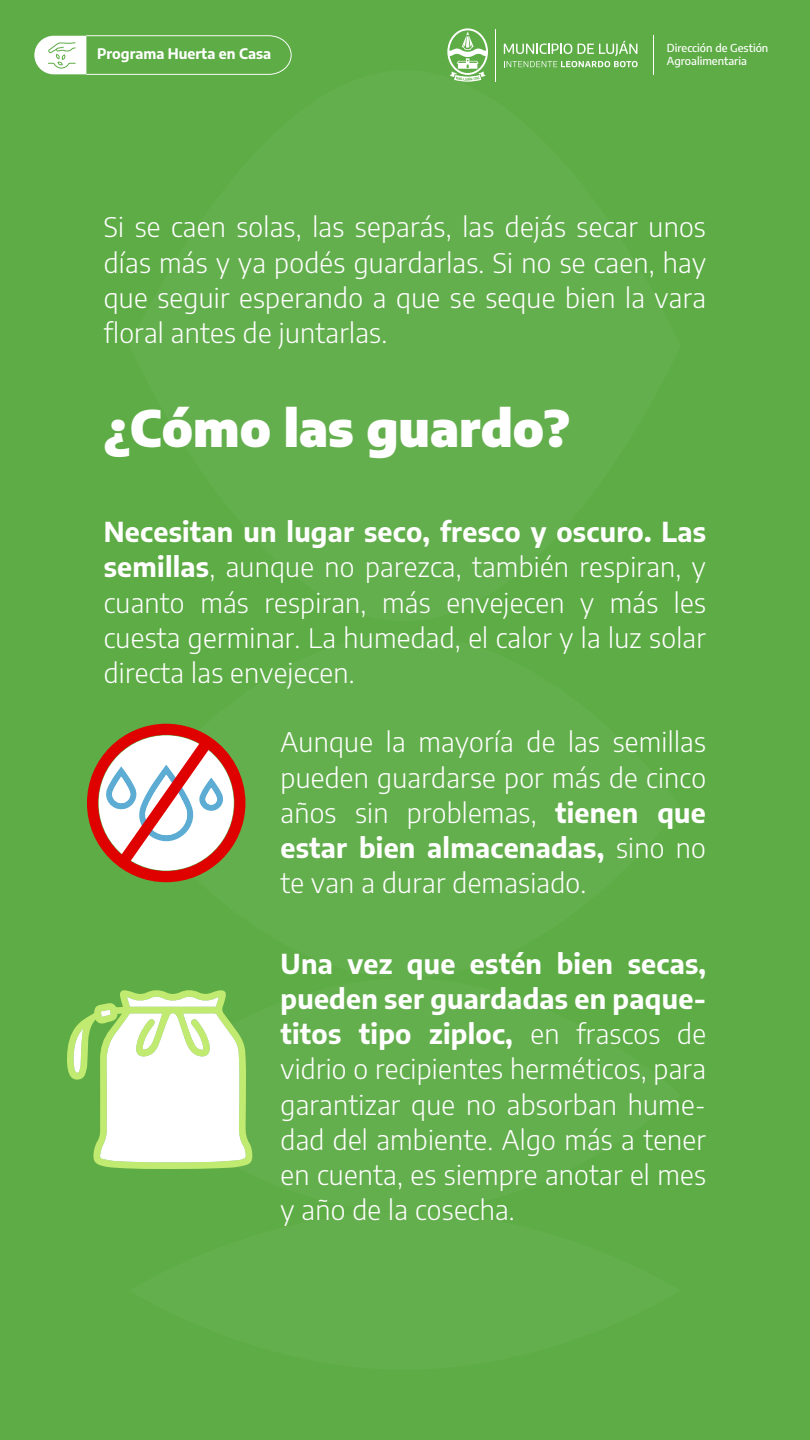
<style>
.page{position:relative;width:810px;height:1440px;background:#5dac45}
.page>*{position:absolute;margin:0;border:0;box-sizing:border-box;transform-origin:0 0}
.t1{font:900 49.5px "Encode Sans";color:#fff}
.t2{font:300 27px/35.2px "Encode Sans";letter-spacing:.01em;color:#fff;text-align:justify}
.t3{font:700 14.33px "Encode Sans";color:#fff}
.t4{font:500 11.02px/13.3px "Encode Sans";color:#fff}
.s1{font-weight:700}
</style>
<div class="page">
<div style="left:129px;top:70px;width:552px;height:551px;background:#64af4d;border-radius:50%"></div>
<div style="left:129px;top:634px;width:552px;height:344px;background:#64af4d;border-radius:50%"></div>
<div style="left:129px;top:978px;width:552px;height:233px;background:#64af4d;border-radius:50%"></div>
<div style="left:129px;top:1211px;width:552px;height:159px;background:#64af4d;border-radius:50%"></div>
<svg style="left:34px;top:35px;width:258px;height:40px"></svg>
<hr style="left:653px;top:36px;width:1px;height:39px;background:#fff">
<hr style="left:495px;top:29px;width:1px;height:52px;background:#fff">
<svg style="left:504px;top:41px;width:134px;height:26px"></svg>
<svg style="left:447px;top:28px;width:41px;height:54px"></svg>
<svg style="left:87px;top:724px;width:158px;height:158px"></svg>
<svg style="left:67px;top:990px;width:185px;height:179px"></svg>
<p class="t3" style="left:97px;top:43px;width:176px">Programa Huerta en Casa</p>
<p class="t4" style="left:667px;top:41px;width:103px">Dirección de Gestión<br>Agroalimentaria</p>
<p class="t2" style="left:104px;top:208px;width:604px">Si se caen solas, las separás, las dejás secar unos días más y ya podés guardarlas. Si no se caen, hay que seguir esperando a que se seque bien la vara floral antes de juntarlas.</p>
<h1 class="t1" style="left:104px;top:390px;width:468px">¿Cómo las guardo?</h1>
<p class="t2" style="left:104px;top:513px;width:604px"><span class="s1">Necesitan un lugar seco, fresco y oscuro. Las semillas</span>, aunque no parezca, también respiran, y cuanto más respiran, más envejecen y más les cuesta germinar. La humedad, el calor y la luz solar directa las envejecen.</p>
<p class="t2" style="left:281px;top:723px;width:427px">Aunque la mayoría de las semillas pueden guardarse por más de cinco años sin problemas, <span class="s1">tienen que estar bien almacenadas,</span> sino no te van a durar demasiado.</p>
<p class="t2" style="left:281px;top:945px;width:427px"><span class="s1">Una vez que estén bien secas, pueden ser guardadas en paque&shy;titos tipo ziploc,</span> en frascos de vidrio o recipientes herméticos, para garantizar que no absorban hume&shy;dad del ambiente. Algo más a tener en cuenta, es siempre anotar el mes y año de la cosecha.</p>
</div>
